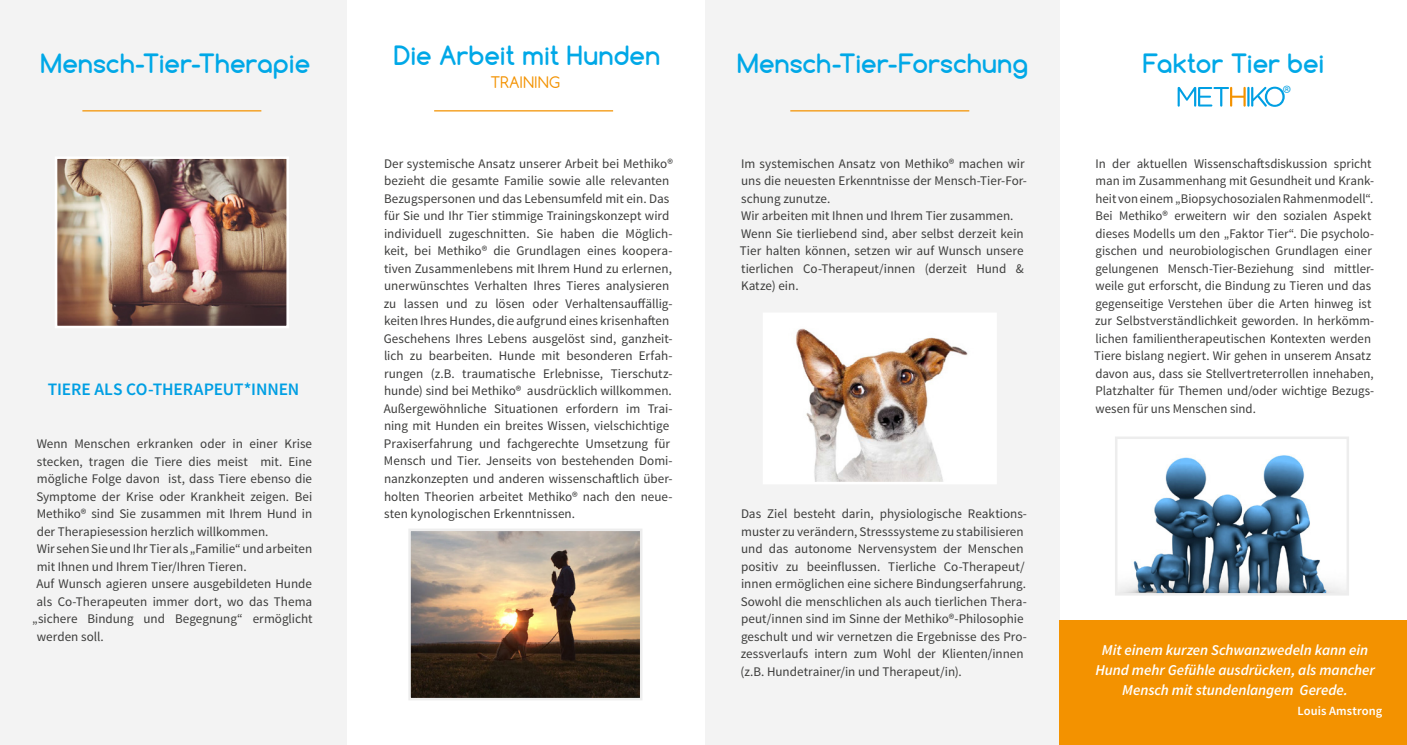
<style>
.page{position:relative;width:1407px;height:745px;background:#fff}
.page>*{position:absolute;margin:0;border:0;box-sizing:border-box;transform-origin:0 0}
.t1{font:700 25px "Comfortaa";letter-spacing:.005em;color:#00a8e7}
.t2{font:300 22.5px "Myriad Pro";color:#009fe3}
.t3{font:600 17.5px "Source Sans Pro";letter-spacing:-.005em;color:#009fe3}
.t4{font:italic 600 15px/20px "Source Sans Pro";letter-spacing:-.005em;color:#fff;text-align:center}
.t5{font:15px "Comfortaa";letter-spacing:.02em;color:#f39200}
.t6{font:13.12px/17.5px "Source Sans Pro";color:#3c3c3b}
.t7{font:600 12.5px "Source Sans Pro";letter-spacing:.005em;color:#fff}
</style>
<div class="page">
<div style="left:0;top:0;width:347px;height:744px;background:#f3f3f3"></div>
<div style="left:705px;top:0;width:354px;height:744px;background:#f3f3f3"></div>
<hr style="left:82px;top:110px;width:179px;height:1px;background:#f39200">
<hr style="left:790px;top:110px;width:179px;height:1px;background:#f39200">
<hr style="left:434px;top:110px;width:179px;height:1px;background:#f39200">
<img style="left:55px;top:157px;width:234px;height:171px">
<img style="left:763px;top:313px;width:233px;height:171px">
<img style="left:408px;top:529px;width:234px;height:171px">
<svg style="left:1115px;top:437px;width:234px;height:159px"></svg>
<svg style="left:1177px;top:87px;width:68px;height:20px"></svg>
<hr style="left:1247px;top:87px;width:2px;height:20px;background:#009fe3">
<svg style="left:1251px;top:87px;width:33px;height:20px"></svg>
<div style="left:1059px;top:620px;width:348px;height:124px;background:#f39200"></div>
<h1 class="t1" style="left:40px;top:48px;width:271px">Mensch-Tier-Therapie</h1>
<h3 class="t3" style="left:48px;top:378px;width:253px">TIERE ALS CO-THERAPEUT*INNEN</h3>
<p class="t6" style="left:37px;top:435px;width:277px">Wenn Menschen erkranken oder in einer Krise</p>
<p class="t6" style="left:37px;top:452px;width:277px">stecken, tragen die Tiere dies meist mit. Eine</p>
<p class="t6" style="left:37px;top:470px;width:277px">mögliche Folge davon ist, dass Tiere ebenso die</p>
<p class="t6" style="left:36px;top:487px;width:277px">Symptome der Krise oder Krankheit zeigen. Bei</p>
<p class="t6" style="left:37px;top:505px;width:277px">Methiko® sind Sie zusammen mit Ihrem Hund in</p>
<p class="t6" style="left:37px;top:522px;width:233px">der Therapiesession herzlich willkommen.</p>
<p class="t6" style="left:37px;top:540px;width:277px">Wir sehen Sie und Ihr Tier als „Familie“ und arbeiten</p>
<p class="t6" style="left:37px;top:557px;width:211px">mit Ihnen und Ihrem Tier/Ihren Tieren.</p>
<p class="t6" style="left:36px;top:575px;width:277px">Auf Wunsch agieren unsere ausgebildeten Hunde</p>
<p class="t6" style="left:37px;top:592px;width:277px">als Co-Therapeuten immer dort, wo das Thema</p>
<p class="t6" style="left:32px;top:610px;width:282px">„sichere Bindung und Begegnung“ ermöglicht</p>
<p class="t6" style="left:37px;top:627px;width:68px">werden soll.</p>
<h1 class="t1" style="left:394px;top:39px;width:268px">Die Arbeit mit Hunden</h1>
<p class="t5" style="left:490px;top:73px;width:71px">TRAINING</p>
<p class="t6" style="left:384px;top:155px;width:291px">Der systemische Ansatz unserer Arbeit bei Methiko® bezieht die gesamte Familie sowie alle relevanten Bezugspersonen und das Lebensumfeld mit ein. Das für Sie und Ihr Tier stimmige Trainingskonzept wird individuell zugeschnitten. Sie haben die Möglich&shy;keit, bei Methiko® die Grundlagen eines koopera&shy;tiven Zusammenlebens mit Ihrem Hund zu erlernen, unerwünschtes Verhalten Ihres Tieres analysieren zu lassen und zu lösen oder Verhaltensauffällig&shy;keiten Ihres Hundes, die aufgrund eines krisenhaften Geschehens Ihres Lebens ausgelöst sind, ganzheit&shy;lich zu bearbeiten. Hunde mit besonderen Erfah&shy;rungen (z.B. traumatische Erlebnisse, Tierschutz&shy;hunde) sind bei Methiko® ausdrücklich willkommen.<br>Außergewöhnliche Situationen erfordern im Trai&shy;ning mit Hunden ein breites Wissen, vielschichtige Praxiserfahrung und fachgerechte Umsetzung für Mensch und Tier. Jenseits von bestehenden Domi&shy;nanzkonzepten und anderen wissenschaftlich über&shy;holten Theorien arbeitet Methiko® nach den neue&shy;sten kynologischen Erkenntnissen.</p>
<h1 class="t1" style="left:737px;top:48px;width:293px">Mensch-Tier-Forschung</h1>
<p class="t6" style="left:740px;top:155px;width:289px">Im systemischen Ansatz von Methiko® machen wir uns die neuesten Erkenntnisse der Mensch-Tier-For&shy;schung zunutze.<br>Wir arbeiten mit Ihnen und Ihrem Tier zusammen.<br>Wenn Sie tierliebend sind, aber selbst derzeit kein Tier halten können, setzen wir auf Wunsch unsere tierlichen Co-Therapeut/innen (derzeit Hund &amp; Katze) ein.</p>
<p class="t6" style="left:740px;top:505px;width:288px">Das Ziel besteht darin, physiologische Reaktions&shy;muster zu verändern, Stresssysteme zu stabilisieren und das autonome Nervensystem der Menschen positiv zu beeinflussen. Tierliche Co-Therapeut/ innen ermöglichen eine sichere Bindungserfahrung.<br>Sowohl die menschlichen als auch tierlichen Thera&shy;peut/innen sind im Sinne der Methiko®-Philosophie geschult und wir vernetzen die Ergebnisse des Pro&shy;zessverlaufs intern zum Wohl der Klienten/innen (z.B. Hundetrainer/in und Therapeut/in).</p>
<h1 class="t1" style="left:1143px;top:48px;width:183px">Faktor Tier bei</h1>
<h2 class="t2" style="left:1282px;top:79px;width:10px">®</h2>
<p class="t6" style="left:1094px;top:155px;width:281px">In der aktuellen Wissenschaftsdiskussion spricht man im Zusammenhang mit Gesundheit und Krank&shy;heit von einem „Biopsychosozialen Rahmenmodell“.<br>Bei Methiko® erweitern wir den sozialen Aspekt dieses Modells um den „Faktor Tier“. Die psycholo&shy;gischen und neurobiologischen Grundlagen einer gelungenen Mensch-Tier-Beziehung sind mittler&shy;weile gut erforscht, die Bindung zu Tieren und das gegenseitige Verstehen über die Arten hinweg ist zur Selbstverständlichkeit geworden. In herkömm&shy;lichen familientherapeutischen Kontexten werden Tiere bislang negiert. Wir gehen in unserem Ansatz davon aus, dass sie Stellvertreterrollen innehaben, Platzhalter für Themen und/oder wichtige Bezugs&shy;wesen für uns Menschen sind.</p>
<p class="t4" style="left:1095px;top:639px;width:281px">Mit einem kurzen Schwanzwedeln kann ein<br>Hund mehr Gefühle ausdrücken, als mancher<br>Mensch mit stundenlangem Gerede.</p>
<p class="t7" style="left:1297px;top:702px;width:86px">Louis Amstrong</p>
</div>
